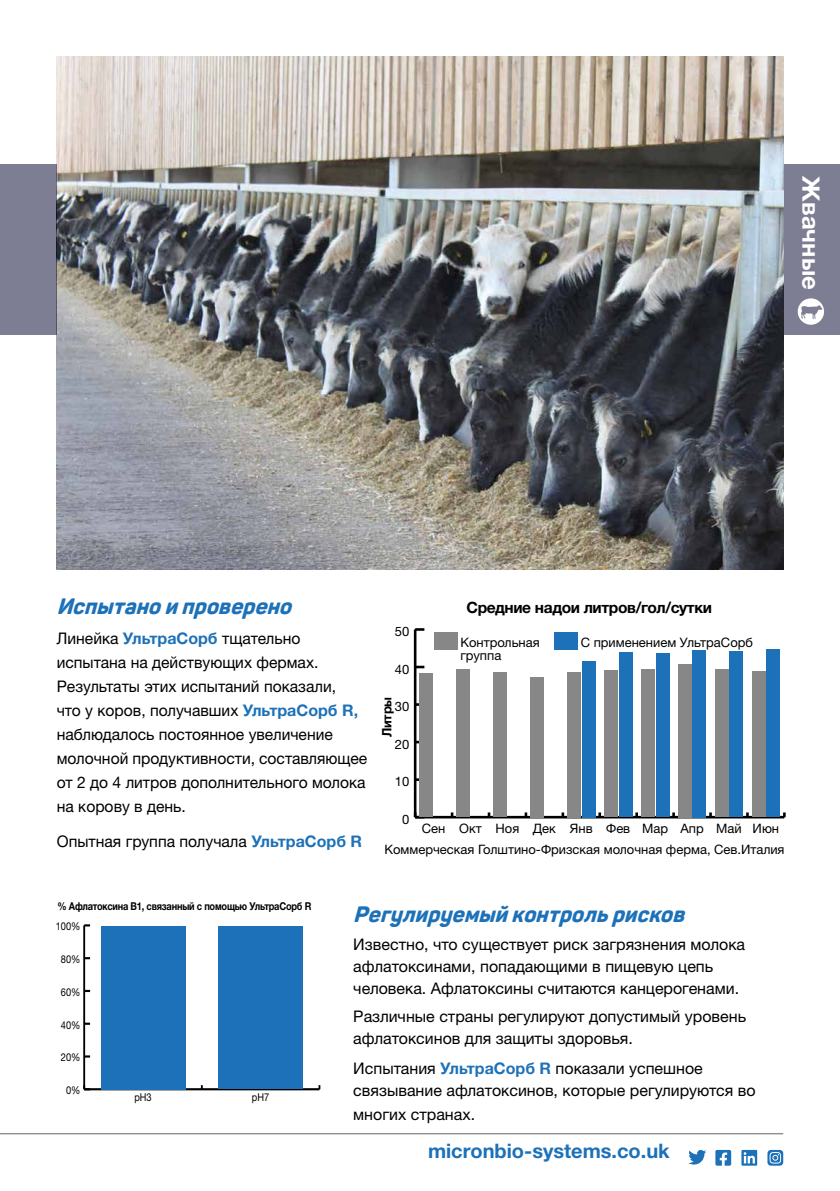
<style>
.page{position:relative;width:840px;height:1191px;background:#fff}
.page>*{position:absolute;margin:0;border:0;box-sizing:border-box;transform-origin:0 0}
.t1{font:700 24px "Helvetica Neue LTW1 G";letter-spacing:.005em;color:#fff}
.t2{font:italic 800 22px "Panton";color:#1d71b8}
.t3{font:700 20px "Helvetica Neue LTW1 G";color:#1d71b8}
.t4{font:16px/24px "Helvetica Neue LTW1 G";color:#000}
.t5{font:700 15.6px "Helvetica Neue LTW1 G";letter-spacing:-.025em;color:#000}
.t6{font:13px "Helvetica Neue LTW1 G";color:#000}
.t7{font:700 13px "Helvetica Neue LTW1 G";letter-spacing:-.025em;color:#000}
.t8{font:700 10.8px "Helvetica Neue LTW1 G";letter-spacing:-.025em;color:#000;scale:.86 1}
.t9{font:10.8px "Helvetica Neue LTW1 G";color:#000;scale:.86 1}
.s1{font-weight:700;color:#1d71b8}
</style>
<div class="page">
<svg style="left:767px;top:1150px;width:15px;height:15px"></svg>
<div style="left:776px;top:164px;width:63px;height:170px;background:#7d7e94"></div>
<img style="left:57px;top:57px;width:725px;height:513px">
<div style="left:0;top:164px;width:57px;height:170px;background:#7d7e94"></div>
<hr style="left:0;top:1133px;width:782px;height:1px;background:#646363">
<svg style="left:688px;top:1150px;width:17px;height:14px"></svg>
<svg style="left:715px;top:1150px;width:15px;height:15px"></svg>
<svg style="left:741px;top:1150px;width:15px;height:15px"></svg>
<svg style="left:796px;top:297px;width:28px;height:29px"></svg>
<div style="left:795px;top:297px;width:30px;height:29px;border:2px solid #7d7e94;border-radius:50%"></div>
<svg style="left:800px;top:305px;width:21px;height:14px"></svg>
<hr style="left:415px;top:816px;width:369px;height:2px;background:#000">
<svg style="left:450px;top:812px;width:3px;height:4px"></svg>
<svg style="left:487px;top:812px;width:3px;height:4px"></svg>
<svg style="left:524px;top:812px;width:3px;height:4px"></svg>
<svg style="left:561px;top:812px;width:3px;height:4px"></svg>
<hr style="left:413px;top:629px;width:3px;height:188px;background:#000">
<svg style="left:413px;top:812px;width:6px;height:6px"></svg>
<svg style="left:416px;top:665px;width:8px;height:3px"></svg>
<svg style="left:415px;top:628px;width:9px;height:3px"></svg>
<div style="left:554px;top:632px;width:23px;height:17px;background:#1d71b8"></div>
<div style="left:581px;top:661px;width:14px;height:156px;background:#1d71b8"></div>
<div style="left:618px;top:653px;width:14px;height:164px;background:#1d71b8"></div>
<div style="left:655px;top:653px;width:13px;height:164px;background:#1d71b8"></div>
<div style="left:692px;top:650px;width:13px;height:167px;background:#1d71b8"></div>
<div style="left:729px;top:651px;width:13px;height:166px;background:#1d71b8"></div>
<div style="left:766px;top:649px;width:13px;height:168px;background:#1d71b8"></div>
<div style="left:434px;top:632px;width:23px;height:17px;background:#878787"></div>
<div style="left:419px;top:673px;width:13px;height:144px;background:#878787"></div>
<div style="left:456px;top:669px;width:13px;height:148px;background:#878787"></div>
<div style="left:493px;top:672px;width:13px;height:145px;background:#878787"></div>
<div style="left:530px;top:677px;width:13px;height:140px;background:#878787"></div>
<div style="left:567px;top:672px;width:13px;height:145px;background:#878787"></div>
<div style="left:604px;top:670px;width:13px;height:147px;background:#878787"></div>
<div style="left:640px;top:669px;width:14px;height:148px;background:#878787"></div>
<div style="left:677px;top:664px;width:14px;height:153px;background:#878787"></div>
<div style="left:714px;top:669px;width:13px;height:148px;background:#878787"></div>
<div style="left:751px;top:671px;width:13px;height:146px;background:#878787"></div>
<hr style="left:84px;top:1088px;width:235px;height:2px;background:#000">
<hr style="left:83px;top:925px;width:2px;height:164px;background:#000">
<svg style="left:84px;top:924px;width:6px;height:2px"></svg>
<div style="left:101px;top:926px;width:84px;height:163px;background:#1d71b8"></div>
<div style="left:218px;top:926px;width:85px;height:163px;background:#1d71b8"></div>
<h1 class="t1" style="left:825px;top:176px;width:115px;rotate:90deg">Жвачные</h1>
<h2 class="t2" style="left:57px;top:592px;width:243px">Испытаноипроверено</h2>
<p class="t4" style="left:57px;top:626px;width:312px">Линейка <span class="s1">УльтраСорб</span> тщательно испытана на действующих фермах.<br>Результаты этих испытаний показали,<br>что у коров, получавших <span class="s1">УльтраСорб R, </span>наблюдалось постоянное увеличение молочной продуктивности, составляющее от 2 до 4 литров дополнительного молока на корову в день.</p>
<p class="t4" style="left:57px;top:829px;width:307px">Опытная группа получала <span class="s1">УльтраСорб R</span></p>
<p class="t6" style="left:395px;top:623px;width:16px">50</p>
<p class="t6" style="left:395px;top:661px;width:16px">40</p>
<p class="t7" style="left:379px;top:737px;width:42px;rotate:-90deg">Литры</p>
<p class="t6" style="left:395px;top:698px;width:16px">30</p>
<p class="t6" style="left:395px;top:736px;width:16px">20</p>
<p class="t6" style="left:395px;top:773px;width:16px">10</p>
<p class="t6" style="left:402px;top:811px;width:9px">0</p>
<p class="t5" style="left:466px;top:597px;width:247px">Средние надои литров/гол/сутки</p>
<p class="t6" style="left:460px;top:634px;width:81px">Контрольная</p>
<p class="t6" style="left:580px;top:634px;width:174px">С применением УльтраСорб</p>
<p class="t6" style="left:460px;top:647px;width:42px">группа</p>
<p class="t6" style="left:421px;top:820px;width:358px">Сен Окт Ноя Дек Янв Фев Мар Апр Май Июн</p>
<p class="t6" style="left:384px;top:841px;width:401px">Коммерческая Голштино-Фризская молочная ферма, Сев.Италия</p>
<p class="t8" style="left:57px;top:899px;width:297px">% Афлатоксина B1, связанный с помощью УльтраСорб R</p>
<p class="t9" style="left:56px;top:919px;width:30px">100%</p>
<p class="t9" style="left:61px;top:952px;width:24px">80%</p>
<p class="t9" style="left:61px;top:985px;width:24px">60%</p>
<p class="t9" style="left:61px;top:1018px;width:24px">40%</p>
<p class="t9" style="left:61px;top:1050px;width:24px">20%</p>
<p class="t9" style="left:66px;top:1083px;width:18px">0%</p>
<p class="t9" style="left:134px;top:1091px;width:22px">pH3</p>
<p class="t9" style="left:252px;top:1091px;width:22px">pH7</p>
<h2 class="t2" style="left:353px;top:900px;width:339px">Регулируемыйконтрольрисков</h2>
<p class="t4" style="left:353px;top:933px;width:393px;line-height:22px">Известно, что существует риск загрязнения молока афлатоксинами, попадающими в пищевую цепь человека. Афлатоксины считаются канцерогенами.</p>
<p class="t4" style="left:353px;top:1005px;width:394px;line-height:22px">Различные страны регулируют допустимый уровень афлатоксинов для защиты здоровья.</p>
<p class="t4" style="left:353px;top:1056px;width:403px;line-height:22px">Испытания <span class="s1">УльтраСорб R</span> показали успешное связывание афлатоксинов, которые регулируются во</p>
<p class="t4" style="left:353px;top:1101px;width:123px">многих странах.</p>
<p class="t3" style="left:428px;top:1138px;width:243px">micronbio-systems.co.uk</p>
</div>
